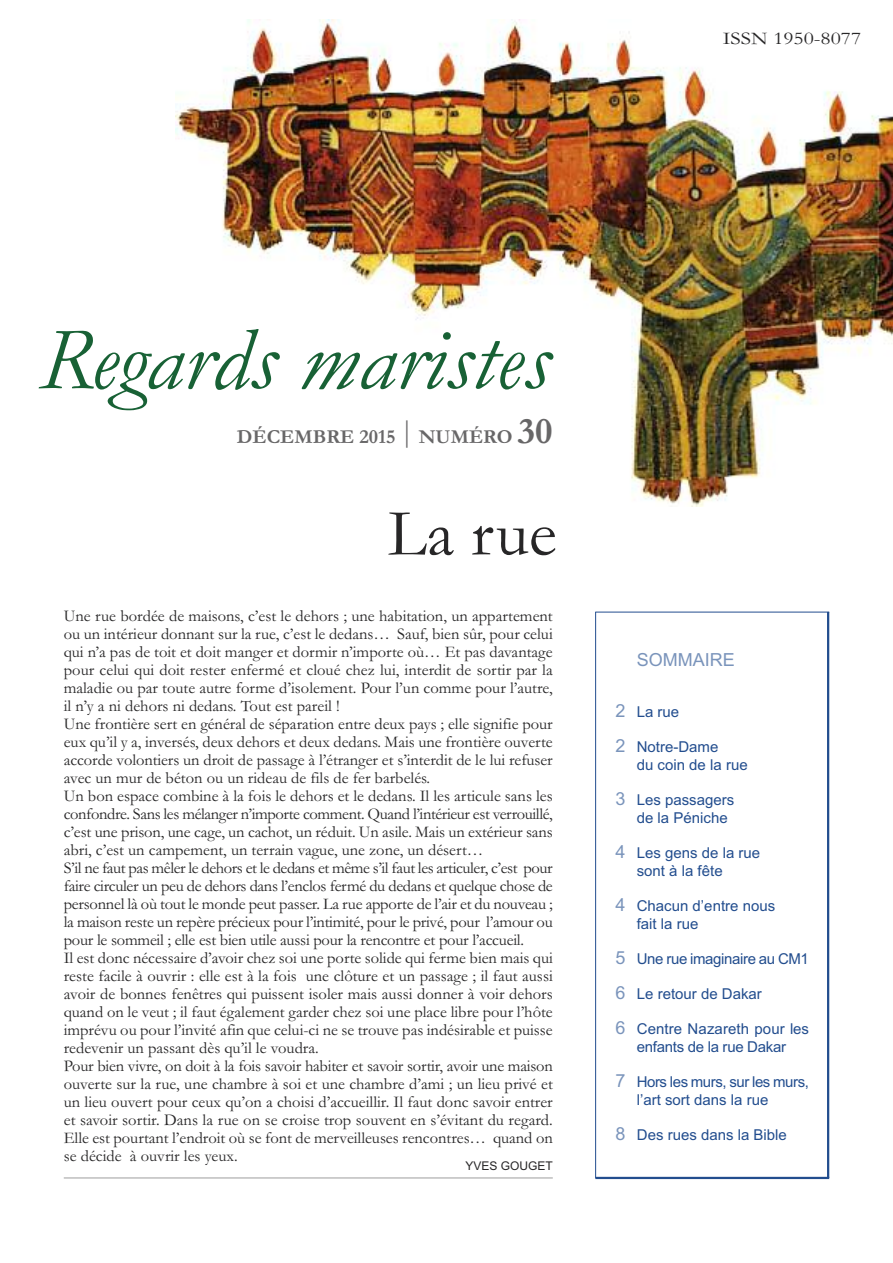
<style>
.page{position:relative;width:893px;height:1263px;background:#fff}
.page>*{position:absolute;margin:0;border:0;box-sizing:border-box;transform-origin:0 0}
.t1{font:italic 90px "Garamond";color:#186135;scale:.95 1}
.t2{font:67.5px "Garamond";color:#272627}
.t3{font:700 19.95px "Garamond";color:#686768}
.t4{font:18px "Garamond";color:#272627;scale:1.2 1}
.t5{font:18px "Arial";color:#7a94bb}
.t6{font:16.5px/18px "Garamond";color:#272627}
.t7{font:15px/18px "Arial";color:#224d8e}
.t8{font:15px/18px "Arial";letter-spacing:-.03em;color:#224d8e}
.t9{font:15px "Arial";letter-spacing:-.025em;color:#224d8e}
.t10{font:12px "Arial";color:#272627}
.s1{font-weight:400;font-size:30px}
.s2{font-size:37.5px}
.s3{font-size:18px;color:#7a94bb}
</style>
<div class="page">
<img style="left:175px;top:20px;width:718px;height:487px">
<hr style="left:64px;top:1177px;width:489px;height:2px;background:#bebebe">
<hr style="left:595px;top:612px;width:234px;height:1px;background:#224d8e">
<hr style="left:595px;top:612px;width:1px;height:566px;background:#224d8e">
<hr style="left:827px;top:612px;width:2px;height:566px;background:#224d8e">
<hr style="left:595px;top:1177px;width:234px;height:2px;background:#224d8e">
<p class="t4" style="left:723px;top:27px;width:117px">ISSN 1950-8077</p>
<h1 class="t1" style="left:36px;top:304px;width:542px">Regards maristes</h1>
<p class="t3" style="left:237px;top:424px;width:317px">DÉCEMBRE 2015 <span class="s1">|</span> NUMÉRO <span class="s2">30</span></p>
<h2 class="t2" style="left:388px;top:492px;width:170px">La rue</h2>
<p class="t6" style="left:64px;top:606px;width:491px">Une rue bordée de maisons, c’est le dehors ; une habitation, un appartement ou un intérieur donnant sur la rue, c’est le dedans… Sauf, bien sûr, pour celui qui n’a pas de toit et doit manger et dormir n’importe où… Et pas davantage pour celui qui doit rester enfermé et cloué chez lui, interdit de sortir par la maladie ou par toute autre forme d’isolement. Pour l’un comme pour l’autre, il n’y a ni dehors ni dedans. Tout est pareil !<br>Une frontière sert en général de séparation entre deux pays ; elle signifie pour eux qu’il y a, inversés, deux dehors et deux dedans. Mais une frontière ouverte accorde volontiers un droit de passage à l’étranger et s’interdit de le lui refuser avec un mur de béton ou un rideau de fils de fer barbelés.<br>Un bon espace combine à la fois le dehors et le dedans. Il les articule sans les confondre. Sans les mélanger n’importe comment. Quand l’intérieur est verrouillé, c’est une prison, une cage, un cachot, un réduit. Un asile. Mais un extérieur sans abri, c’est un campement, un terrain vague, une zone, un désert…<br>S’il ne faut pas mêler le dehors et le dedans et même s’il faut les articuler, c’est pour faire circuler un peu de dehors dans l’enclos fermé du dedans et quelque chose de personnel là où tout le monde peut passer. La rue apporte de l’air et du nouveau ; la maison reste un repère précieux pour l’intimité, pour le privé, pour l’amour ou pour le sommeil ; elle est bien utile aussi pour la rencontre et pour l’accueil.<br>Il est donc nécessaire d’avoir chez soi une porte solide qui ferme bien mais qui reste facile à ouvrir : elle est à la fois une clôture et un passage ; il faut aussi avoir de bonnes fenêtres qui puissent isoler mais aussi donner à voir dehors quand on le veut ; il faut également garder chez soi une place libre pour l’hôte imprévu ou pour l’invité afin que celui-ci ne se trouve pas indésirable et puisse redevenir un passant dès qu’il le voudra.<br>Pour bien vivre, on doit à la fois savoir habiter et savoir sortir, avoir une maison ouverte sur la rue, une chambre à soi et une chambre d’ami ; un lieu privé et un lieu ouvert pour ceux qu’on a choisi d’accueillir. Il faut donc savoir entrer et savoir sortir. Dans la rue on se croise trop souvent en s’évitant du regard.<br>Elle est pourtant l’endroit où se font de merveilleuses rencontres… quand on se décide à ouvrir les yeux.</p>
<p class="t10" style="left:465px;top:1159px;width:89px">YVES GOUGET</p>
<p class="t5" style="left:637px;top:649px;width:100px">SOMMAIRE</p>
<p class="t7" style="left:616px;top:703px;width:65px"><span class="s3">2</span> La rue</p>
<p class="t7" style="left:637px;top:738px;width:112px;text-indent:-21px"><span class="s3">2</span> Notre-Dame<br>du coin de la rue</p>
<p class="t7" style="left:637px;top:791px;width:99px;text-indent:-21px"><span class="s3">3</span> Les passagers de la Péniche</p>
<p class="t7" style="left:637px;top:844px;width:125px;text-indent:-21px"><span class="s3">4</span> Les gens de la rue sont à la fête</p>
<p class="t7" style="left:637px;top:897px;width:140px;text-indent:-21px"><span class="s3">4</span> Chacun d’entre nous fait la rue</p>
<p class="t9" style="left:616px;top:950px;width:195px"><span class="s3">5</span> Une rue imaginaire au CM1</p>
<p class="t7" style="left:616px;top:985px;width:148px"><span class="s3">6</span> Le retour de Dakar</p>
<p class="t7" style="left:616px;top:1020px;width:195px;text-align:center"><span class="s3">6</span> Centre Nazareth pour les enfants de la rue Dakar</p>
<p class="t8" style="left:637px;top:1073px;width:174px;text-indent:-21px"><span class="s3">7</span> Hors les murs, sur les murs, l’art sort dans la rue</p>
<p class="t7" style="left:616px;top:1126px;width:173px"><span class="s3">8</span> Des rues dans la Bible</p>
</div>
